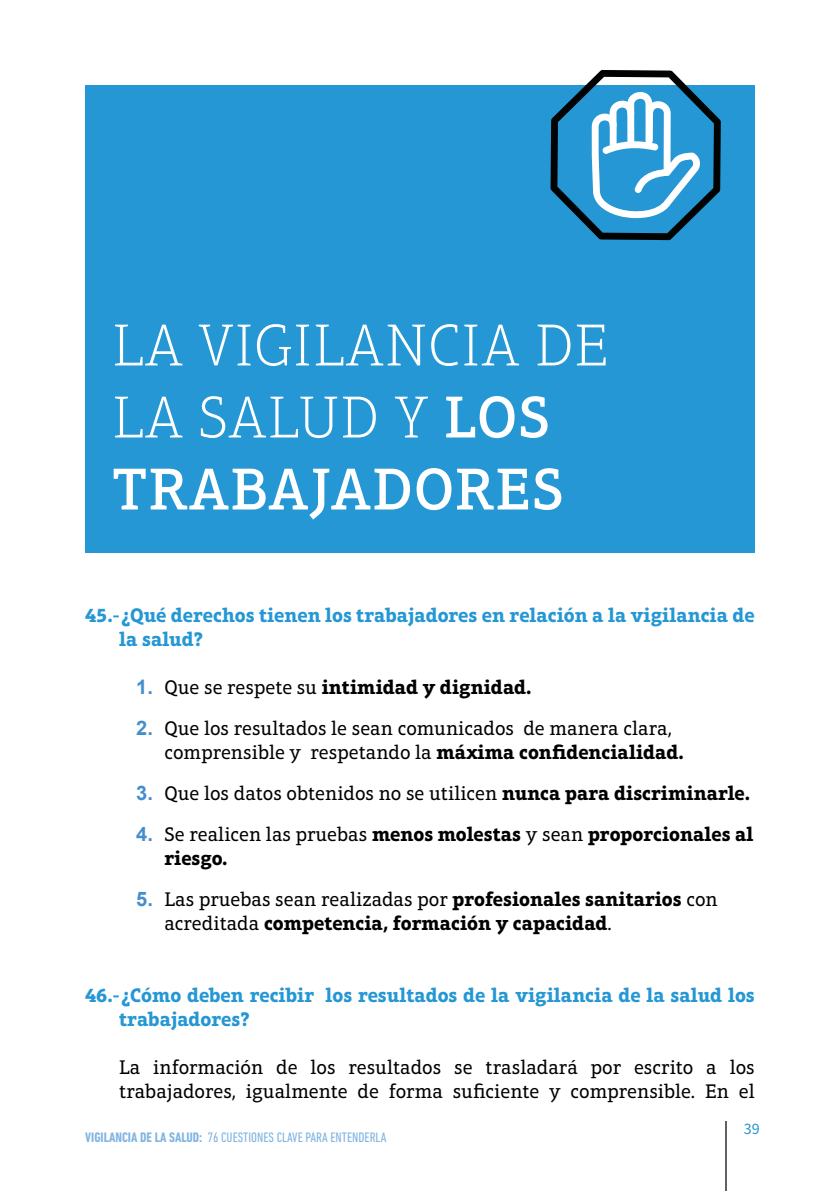
<style>
.page{position:relative;width:840px;height:1191px;background:#fff}
.page>*{position:absolute;margin:0;border:0;box-sizing:border-box;transform-origin:0 0}
.t1{font:100 60px/72px "Aptifer Slab LT Pro";letter-spacing:.025em;color:#fff}
.t2{font:20px/24px "Aptifer Slab LT Pro";color:#000}
.t3{font:700 20px/24px "Aptifer Slab LT Pro";color:#000}
.t4{font:700 20px/24px "Aptifer Slab LT Pro";color:#2497d4}
.t5{font:16px "Source Sans Pro";color:#2497d4}
.t6{font:condensed 14px "DIN Next LT Pro";color:#81b5e2}
.s1{font-weight:500}
.s2{font-family:"Arial";color:#438ecc}
.s3{font-weight:400}
.s4{font-family:"Arial";font-weight:700;color:#438ecc}
.s5{font-weight:700}
</style>
<div class="page">
<hr style="left:725px;top:1121px;width:1px;height:70px;background:#5f6269">
<div style="left:85px;top:85px;width:669px;height:468px;background:#2497d4"></div>
<svg style="left:550px;top:70px;width:170px;height:170px"></svg>
<h1 class="t1" style="left:112px;top:310px;width:497px">LA VIGILANCIA DE<br>LA SALUD Y <span class="s1">LOS<br>TRABAJADORES</span></h1>
<p class="t4" style="left:119px;top:603px;width:636px;text-indent:-34px">45.-¿Qué derechos tienen los trabajadores en relación a la vigilancia de la salud?</p>
<p class="t3" style="left:136px;top:675px;width:397px"><span class="s2">1.</span> <span class="s3">Que se respete su</span> intimidad y dignidad.</p>
<p class="t2" style="left:164px;top:716px;width:520px;text-indent:-28px"><span class="s4">2.</span> Que los resultados le sean comunicados de manera clara, comprensible y respetando la <span class="s5">máxima confidencialidad.</span></p>
<p class="t2" style="left:136px;top:781px;width:615px"><span class="s4">3.</span> Que los datos obtenidos no se utilicen <span class="s5">nunca para discriminarle.</span></p>
<p class="t3" style="left:164px;top:822px;width:590px;text-indent:-28px"><span class="s2">4.</span> <span class="s3">Se realicen las pruebas</span> menos molestas <span class="s3">y sean</span> proporcionales al riesgo.</p>
<p class="t3" style="left:164px;top:887px;width:554px;text-indent:-28px"><span class="s2">5.</span> <span class="s3">Las pruebas sean realizadas por</span> profesionales sanitarios <span class="s3">con acreditada</span> competencia, formación y capacidad<span class="s3">.</span></p>
<p class="t4" style="left:119px;top:983px;width:636px;text-indent:-34px">46.-¿Cómo deben recibir los resultados de la vigilancia de la salud los trabajadores?</p>
<p class="t2" style="left:119px;top:1055px;width:636px">La información de los resultados se trasladará por escrito a los trabajadores, igualmente de forma suficiente y comprensible. En el</p>
<p class="t6" style="left:85px;top:1129px;width:302px"><span class="s5">VIGILANCIA DE LA SALUD:</span> 76 CUESTIONES CLAVE PARA ENTENDERLA</p>
<p class="t5" style="left:743px;top:1118px;width:17px">39</p>
</div>
